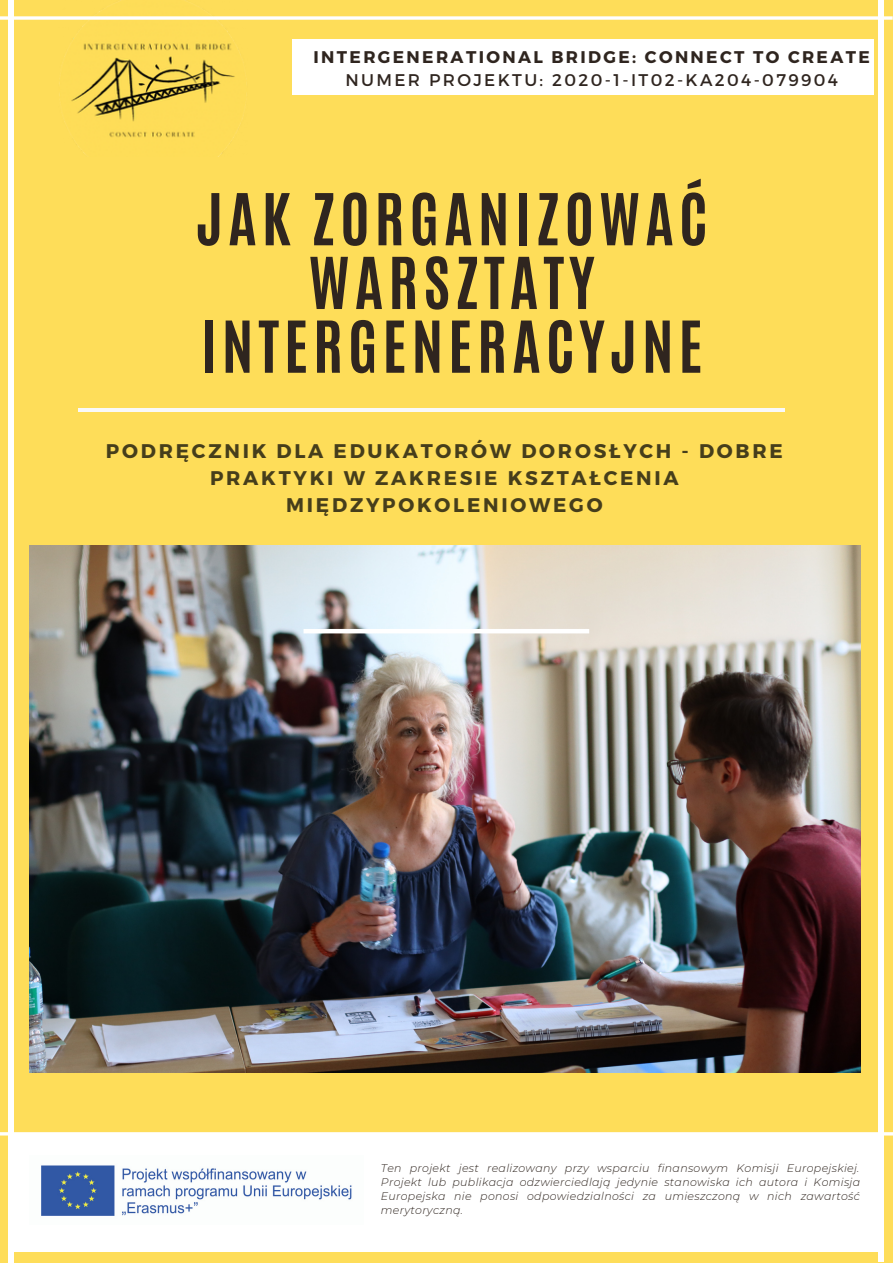
<style>
.page{position:relative;width:893px;height:1264px;background:#fff}
.page>*{position:absolute;margin:0;border:0;box-sizing:border-box;transform-origin:0 0}
.t1{font:700 60.75px/63.8px "Antonio";letter-spacing:.08em;color:#2f251f;text-align:center}
.t2{font:700 19.8px/27px "Montserrat";letter-spacing:.14em;color:#463e1b;text-align:center}
.t3{font:700 16.95px "Montserrat";letter-spacing:.14em;color:#2f251f}
.t4{font:16.95px "Montserrat";letter-spacing:.14em;color:#2f251f}
.t5{font:italic 300 10.95px/13.8px "Montserrat";letter-spacing:.025em;color:#2f251f;text-align:justify}
</style>
<div class="page">
<div style="left:0;top:0;width:892px;height:1262px;background:#fedd59"></div>
<div style="left:292px;top:39px;width:581px;height:56px;background:#fff"></div>
<hr style="left:78px;top:408px;width:706px;height:3px;background:#f9f9f9">
<img style="left:59px;top:0;width:185px;height:156px">
<div style="left:11px;top:1135px;width:870px;height:116px;background:#fff"></div>
<svg style="left:0;top:16px;width:892px;height:4px;background:#fef9e4"></svg>
<div style="left:878px;top:0;width:5px;height:1262px;background:#fff"></div>
<div style="left:8px;top:0;width:6px;height:1262px;background:#fff"></div>
<hr style="left:0;top:1132px;width:892px;height:3px;background:#fff">
<img style="left:29px;top:546px;width:831px;height:526px">
<img style="left:41px;top:1165px;width:311px;height:51px">
<hr style="left:303px;top:629px;width:286px;height:4px;background:#fff">
<h3 class="t3" style="left:313px;top:46px;width:557px">INTERGENERATIONAL BRIDGE: CONNECT TO CREATE</h3>
<h3 class="t4" style="left:345px;top:69px;width:494px">NUMER PROJEKTU: 2020-1-IT02-KA204-079904</h3>
<h1 class="t1" style="left:196px;top:188px;width:513px">JAK ZORGANIZOWAĆ<br>WARSZTATY<br>INTERGENERACYJNE</h1>
<h2 class="t2" style="left:106px;top:437px;width:678px">PODRĘCZNIK DLA EDUKATORÓW DOROSŁYCH - DOBRE<br>PRAKTYKI W ZAKRESIE KSZTAŁCENIA<br>MIĘDZYPOKOLENIOWEGO</h2>
<p class="t5" style="left:381px;top:1161px;width:481px">Ten projekt jest realizowany przy wsparciu finansowym Komisji Europejskiej.<br>Projekt lub publikacja odzwierciedlają jedynie stanowiska ich autora i Komisja Europejska nie ponosi odpowiedzialności za umieszczoną w nich zawartość merytoryczną.</p>
</div>
